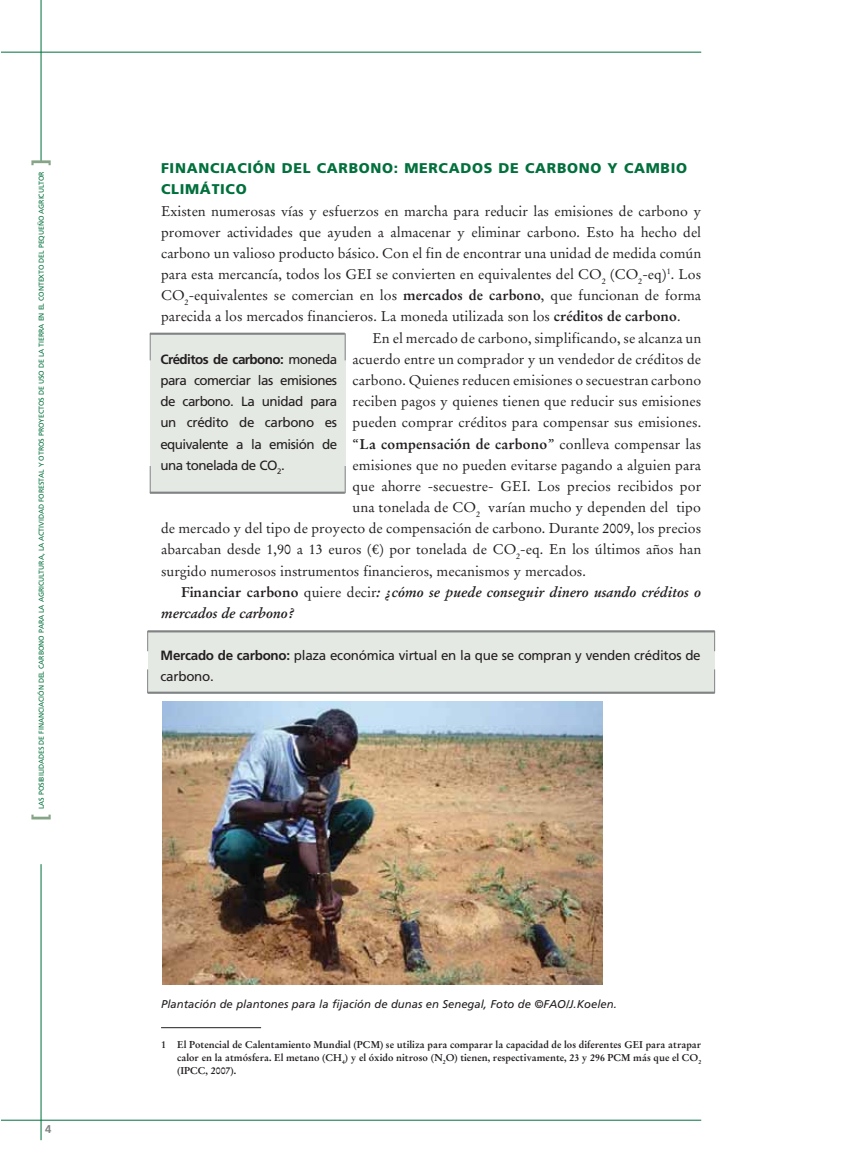
<style>
.page{position:relative;width:842px;height:1173px;background:#fff}
.page>*{position:absolute;margin:0;border:0;box-sizing:border-box;transform-origin:0 0}
.t1{font:700 21.45px "Frutiger LT Std";color:#86a486}
.t2{font:14.1px/21.1px "Stempel Garamond";color:#231f20;text-align:justify}
.t3{font:italic 700 14.1px/21.1px "Stempel Garamond";color:#231f20}
.t4{font:900 14.1px/21.1px "Frutiger LT Std";letter-spacing:.05em;color:#00703c}
.t5{font:13.35px/21.1px "Frutiger LT Std";letter-spacing:-.02em;color:#231f20;text-align:justify}
.t6{font:italic 11.25px "Frutiger LT Std";color:#231f20}
.t7{font:700 11.25px "Frutiger LT Std";color:#808285}
.t8{font:700 9.9px/12.8px "Stempel Garamond";color:#231f20;text-align:justify}
.t9{font:7.05px "Frutiger LT Std";letter-spacing:-.01em;color:#00703c}
.s1{font-weight:700}
.s2{font-style:normal}
.s3{font-weight:400;font-style:normal}
</style>
<div class="page">
<hr style="left:1px;top:1120px;width:700px;height:1px;background:#00703c">
<hr style="left:1px;top:52px;width:700px;height:1px;background:#00703c">
<hr style="left:41px;top:864px;width:1px;height:276px;background:#00703c">
<hr style="left:41px;top:0;width:1px;height:162px;background:#00703c">
<hr style="left:161px;top:1027px;width:100px;height:1px;background:#231f20">
<div style="left:148px;top:630px;width:566px;height:64px;background:#e5e9e4"></div>
<hr style="left:148px;top:630px;width:566px;height:2px;background:#808285">
<svg style="left:147px;top:631px;width:1px;height:20px"></svg>
<svg style="left:714px;top:631px;width:1px;height:20px"></svg>
<hr style="left:148px;top:692px;width:566px;height:2px;background:#808285">
<svg style="left:147px;top:669px;width:1px;height:24px"></svg>
<svg style="left:714px;top:669px;width:1px;height:24px"></svg>
<div style="left:150px;top:333px;width:196px;height:160px;background:#e5e9e4"></div>
<hr style="left:150px;top:492px;width:195px;height:2px;background:#808285">
<svg style="left:150px;top:466px;width:1px;height:26px"></svg>
<svg style="left:345px;top:466px;width:1px;height:27px"></svg>
<hr style="left:150px;top:333px;width:195px;height:2px;background:#808285">
<svg style="left:150px;top:335px;width:1px;height:25px"></svg>
<svg style="left:345px;top:333px;width:1px;height:27px"></svg>
<img style="left:162px;top:702px;width:440px;height:283px">
<h1 class="t1" style="left:31px;top:166px;width:9px;rotate:-90deg">]</h1>
<p class="t9" style="left:38px;top:809px;width:639px;rotate:-90deg">LAS POSIBILIDADES DE FINANCIACIÓN DEL CARBONO PARA LA AGRICULTURA, LA ACTIVIDAD FORESTAL Y OTROS PROYECTOS DE USO DE LA TIERRA EN EL CONTEXTO DEL PEQUEÑO AGRICULTOR</p>
<h1 class="t1" style="left:31px;top:821px;width:9px;rotate:-90deg">[</h1>
<p class="t7" style="left:45px;top:1125px;width:8px">4</p>
<p class="t4" style="left:161px;top:158px;width:527px">FINANCIACIÓN DEL CARBONO: MERCADOS DE CARBONO Y CAMBIO<br>CLIMÁTICO</p>
<p class="t2" style="left:161px;top:201px;width:542px">Existen numerosas vías y esfuerzos en marcha para reducir las emisiones de carbono y promover actividades que ayuden a almacenar y eliminar carbono. Esto ha hecho del carbono un valioso producto básico. Con el fin de encontrar una unidad de medida común para esta mercancía, todos los GEI se convierten en equivalentes del CO<sub>2</sub> (CO<sub>2</sub>-eq)<sup>1</sup>. Los CO<sub>2</sub>-equivalentes se comercian en los <span class="s1">mercados de carbono</span>, que funcionan de forma parecida a los mercados financieros. La moneda utilizada son los <span class="s1">créditos de carbono</span>.</p>
<p class="t5" style="left:160px;top:349px;width:178px"><span class="s1">Créditos de carbono:</span> moneda para comerciar las emisiones de carbono. La unidad para un crédito de carbono es equivalente a la emisión de una tonelada de CO<sub>2</sub>.</p>
<p class="t2" style="left:352px;top:328px;width:350px;text-indent:20px">En el mercado de carbono, simplificando, se alcanza un acuerdo entre un comprador y un vendedor de créditos de carbono. Quienes reducen emisiones o secuestran carbono reciben pagos y quienes tienen que reducir sus emisiones pueden comprar créditos para compensar sus emisiones. “<span class="s1">La compensación de carbono</span>” conlleva compensar las emisiones que no pueden evitarse pagando a alguien para que ahorre -secuestre- GEI. Los precios recibidos por una tonelada de CO<sub>2</sub> varían mucho y dependen del tipo</p>
<p class="t2" style="left:161px;top:519px;width:542px">de mercado y del tipo de proyecto de compensación de carbono. Durante 2009, los precios abarcaban desde 1,90 a 13 euros (€) por tonelada de CO<sub>2</sub>-eq. En los últimos años han surgido numerosos instrumentos financieros, mecanismos y mercados.</p>
<p class="t3" style="left:161px;top:582px;width:541px;text-indent:20px"><span class="s2">Financiar carbono</span> <span class="s3">quiere decir</span>: ¿cómo se puede conseguir dinero usando créditos o mercados de carbono?</p>
<p class="t5" style="left:161px;top:646px;width:541px"><span class="s1">Mercado de carbono:</span> plaza económica virtual en la que se compran y venden créditos de carbono.</p>
<p class="t6" style="left:161px;top:999px;width:457px">Plantación de plantones para la fijación de dunas en Senegal, Foto de ©FAO/J.Koelen.</p>
<p class="t8" style="left:177px;top:1039px;width:526px;text-indent:-16px">1 El Potencial de Calentamiento Mundial (PCM) se utiliza para comparar la capacidad de los diferentes GEI para atrapar calor en la atmósfera. El metano (CH<sub>4</sub>) y el óxido nitroso (N<sub>2</sub>O) tienen, respectivamente, 23 y 296 PCM más que el CO<sub>2 </sub>(IPCC, 2007).</p>
</div>
